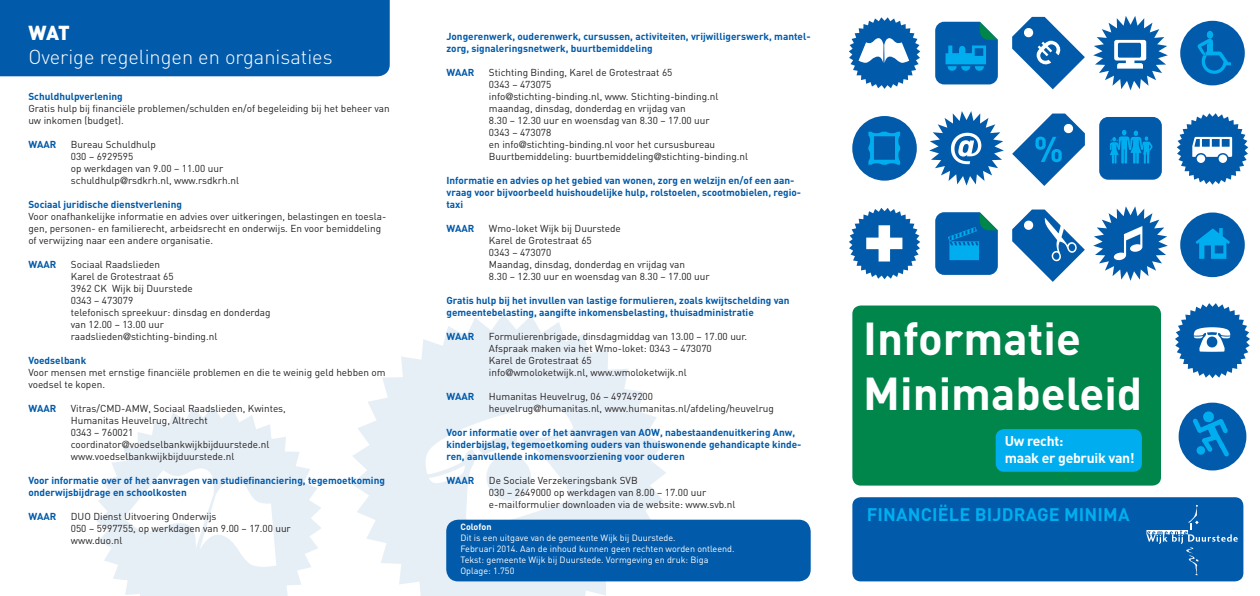
<style>
.page{position:relative;width:1260px;height:596px;background:#fff}
.page>*{position:absolute;margin:0;border:0;box-sizing:border-box;transform-origin:0 0}
.t1{font:700 45.5px/55px "DINOT";color:#fff}
.t2{font:300 20px "DINOT";color:#fff}
.t3{font:900 20px "DINOT";color:#fff}
.t4{font:700 18px "DINOT";letter-spacing:.01em;color:#00aeef}
.t5{font:700 14px/16.8px "DINOT";letter-spacing:-.02em;color:#fff}
.t6{font:10px/12px "DINOT";color:#231f20}
.t7{font:700 10px/12px "DINOT";color:#015aaa}
.t8{font:9px/11px "DINOT";color:#fff}
.t9{font:700 9px "DINOT";color:#fff}
.s1{font-family:"Helvetica Neue LT Std"}
</style>
<div class="page">
<div style="left:852px;top:305px;width:309px;height:180px;background:#00854a;border-radius:9px"></div>
<div style="left:852px;top:497px;width:391px;height:84px;background:#015aaa;border-radius:9px"></div>
<div style="left:996px;top:429px;width:146px;height:42px;background:#00aeef;border-radius:9px"></div>
<div style="left:0;top:0;width:390px;height:76px;background:#015aaa"></div>
<svg style="left:352px;top:314px;width:314px;height:281px;fill:#e6eef6"></svg>
<svg style="left:425px;top:407px;width:150px;height:123px"></svg>
<svg style="left:97px;top:407px;width:224px;height:188px;fill:#e6eef6"></svg>
<svg style="left:124px;top:467px;width:152px;height:100px"></svg>
<svg style="left:1146px;top:505px;width:92px;height:70px"></svg>
<svg style="left:849px;top:17px;width:71px;height:72px"></svg>
<div style="left:852px;top:116px;width:65px;height:64px;background:#015aaa;border-radius:50%"></div>
<svg style="left:868px;top:132px;width:32px;height:33px"></svg>
<svg style="left:849px;top:208px;width:71px;height:71px"></svg>
<svg style="left:935px;top:22px;width:63px;height:62px"></svg>
<svg style="left:929px;top:111px;width:75px;height:74px"></svg>
<svg style="left:935px;top:212px;width:63px;height:63px"></svg>
<svg style="left:1012px;top:17px;width:73px;height:72px"></svg>
<svg style="left:1012px;top:113px;width:73px;height:73px"></svg>
<svg style="left:1012px;top:209px;width:73px;height:73px"></svg>
<svg style="left:1093px;top:16px;width:75px;height:74px"></svg>
<div style="left:1099px;top:117px;width:63px;height:62px;background:#015aaa;border-radius:9px"></div>
<svg style="left:1110px;top:130px;width:43px;height:33px"></svg>
<svg style="left:1093px;top:206px;width:75px;height:74px"></svg>
<div style="left:1180px;top:21px;width:65px;height:64px;background:#015aaa;border-radius:50%"></div>
<svg style="left:1198px;top:31px;width:33px;height:43px"></svg>
<svg style="left:1177px;top:113px;width:71px;height:72px"></svg>
<svg style="left:1175px;top:303px;width:75px;height:75px"></svg>
<div style="left:1180px;top:212px;width:65px;height:65px;background:#015aaa;border-radius:50%"></div>
<svg style="left:1196px;top:228px;width:34px;height:31px"></svg>
<div style="left:1179px;top:402px;width:67px;height:68px;background:#015aaa;border-radius:50%"></div>
<svg style="left:1193px;top:411px;width:36px;height:45px"></svg>
<div style="left:446px;top:519px;width:365px;height:62px;background:#015aaa;border-radius:12px"></div>
<h2 class="t3" style="left:28px;top:19px;width:43px">WAT</h2>
<h2 class="t2" style="left:28px;top:43px;width:306px">Overige regelingen en organisaties</h2>
<p class="t7" style="left:28px;top:90px;width:96px">Schuldhulpverlening</p>
<p class="t6" style="left:28px;top:102px;width:363px">Gratis hulp bij financiële problemen/schulden en/of begeleiding bij het beheer van uw inkomen (budget).</p>
<p class="t7" style="left:28px;top:138px;width:30px">WAAR</p>
<p class="t6" style="left:71px;top:138px;width:170px">Bureau Schuldhulp<br>030 – 6929595<br>op werkdagen van 9.00 – 11.00 uur schuldhulp<span class="s1">@</span>rsdkrh.nl, www.rsdkrh.nl</p>
<p class="t7" style="left:28px;top:198px;width:155px">Sociaal juridische dienstverlening</p>
<p class="t6" style="left:28px;top:210px;width:359px">Voor onafhankelijke informatie en advies over uitkeringen, belastingen en toesla&shy;gen, personen- en familierecht, arbeidsrecht en onderwijs. En voor bemiddeling of verwijzing naar een andere organisatie.</p>
<p class="t7" style="left:28px;top:258px;width:30px">WAAR</p>
<p class="t6" style="left:71px;top:258px;width:201px">Sociaal Raadslieden<br>Karel de Grotestraat 65<br>3962 CK Wijk bij Duurstede<br>0343 – 473079<br>telefonisch spreekuur: dinsdag en donderdag van 12.00 – 13.00 uur raadslieden<span class="s1">@</span>stichting-binding.nl</p>
<p class="t7" style="left:28px;top:353px;width:59px">Voedselbank</p>
<p class="t6" style="left:28px;top:365px;width:359px">Voor mensen met ernstige financiële problemen en die te weinig geld hebben om voedsel te kopen.</p>
<p class="t7" style="left:28px;top:401px;width:30px">WAAR</p>
<p class="t6" style="left:71px;top:401px;width:217px">Vitras/CMD-AMW, Sociaal Raadslieden, Kwintes, Humanitas Heuvelrug, Altrecht<br>0343 – 760021 coordinator<span class="s1">@</span>voedselbankwijkbijduurstede.nl www.voedselbankwijkbijduurstede.nl</p>
<p class="t7" style="left:28px;top:473px;width:358px">Voor informatie over of het aanvragen van studiefinanciering, tegemoetkoming onderwijsbijdrage en schoolkosten</p>
<p class="t7" style="left:28px;top:509px;width:30px">WAAR</p>
<p class="t6" style="left:71px;top:509px;width:221px">DUO Dienst Uitvoering Onderwijs<br>050 – 5997755, op werkdagen van 9.00 – 17.00 uur www.duo.nl</p>
<p class="t7" style="left:446px;top:30px;width:366px">Jongerenwerk, ouderenwerk, cursussen, activiteiten, vrijwilligerswerk, mantel&shy;zorg, signaleringsnetwerk, buurtbemiddeling</p>
<p class="t7" style="left:446px;top:66px;width:30px">WAAR</p>
<p class="t6" style="left:489px;top:66px;width:261px">Stichting Binding, Karel de Grotestraat 65<br>0343 – 473075<br>info<span class="s1">@</span>stichting-binding.nl, www. Stichting-binding.nl maandag, dinsdag, donderdag en vrijdag van<br>8.30 – 12.30 uur en woensdag van 8.30 – 17.00 uur<br>0343 – 473078<br>en info<span class="s1">@</span>stichting-binding.nl voor het cursusbureau Buurtbemiddeling: buurtbemiddeling<span class="s1">@</span>stichting-binding.nl</p>
<p class="t7" style="left:446px;top:174px;width:356px">Informatie en advies op het gebied van wonen, zorg en welzijn en/of een aan&shy;vraag voor bijvoorbeeld huishoudelijke hulp, rolstoelen, scootmobielen, regio&shy;taxi</p>
<p class="t7" style="left:446px;top:222px;width:30px">WAAR</p>
<p class="t6" style="left:489px;top:222px;width:222px">Wmo-loket Wijk bij Duurstede<br>Karel de Grotestraat 65<br>0343 – 473070<br>Maandag, dinsdag, donderdag en vrijdag van<br>8.30 – 12.30 uur en woensdag van 8.30 – 17.00 uur</p>
<p class="t7" style="left:446px;top:294px;width:345px">Gratis hulp bij het invullen van lastige formulieren, zoals kwijtschelding van gemeentebelasting, aangifte inkomensbelasting, thuisadministratie</p>
<p class="t7" style="left:446px;top:330px;width:30px">WAAR</p>
<p class="t6" style="left:489px;top:330px;width:260px">Formulierenbrigade, dinsdagmiddag van 13.00 – 17.00 uur.<br>Afspraak maken via het Wmo-loket: 0343 – 473070<br>Karel de Grotestraat 65<br>info<span class="s1">@</span>wmoloketwijk.nl, www.wmoloketwijk.nl</p>
<p class="t7" style="left:446px;top:389px;width:30px">WAAR</p>
<p class="t6" style="left:489px;top:389px;width:287px">Humanitas Heuvelrug, 06 – 49749200<br>heuvelrug<span class="s1">@</span>humanitas.nl, www.humanitas.nl/afdeling/heuvelrug</p>
<p class="t7" style="left:446px;top:425px;width:357px">Voor informatie over of het aanvragen van AOW, nabestaandenuitkering Anw, kinderbijslag, tegemoetkoming ouders van thuiswonende gehandicapte kinde&shy;ren, aanvullende inkomensvoorziening voor ouderen</p>
<p class="t7" style="left:446px;top:473px;width:30px">WAAR</p>
<p class="t6" style="left:489px;top:473px;width:248px">De Sociale Verzekeringsbank SVB<br>030 – 2649000 op werkdagen van 8.00 – 17.00 uur e-mailformulier downloaden via de website: www.svb.nl</p>
<p class="t9" style="left:460px;top:520px;width:33px">Colofon</p>
<p class="t8" style="left:460px;top:531px;width:276px">Dit is een uitgave van de gemeente Wijk bij Duurstede.<br>Februari 2014. Aan de inhoud kunnen geen rechten worden ontleend.<br>Tekst: gemeente Wijk bij Duurstede. Vormgeving en druk: Biga Oplage: 1.750</p>
<h1 class="t1" style="left:863px;top:308px;width:281px">Informatie<br>Minimabeleid</h1>
<h3 class="t5" style="left:1005px;top:431px;width:131px">Uw recht:<br>maak er gebruik van!</h3>
<h3 class="t4" style="left:867px;top:501px;width:264px">FINANCIËLE BIJDRAGE MINIMA</h3>
</div>
